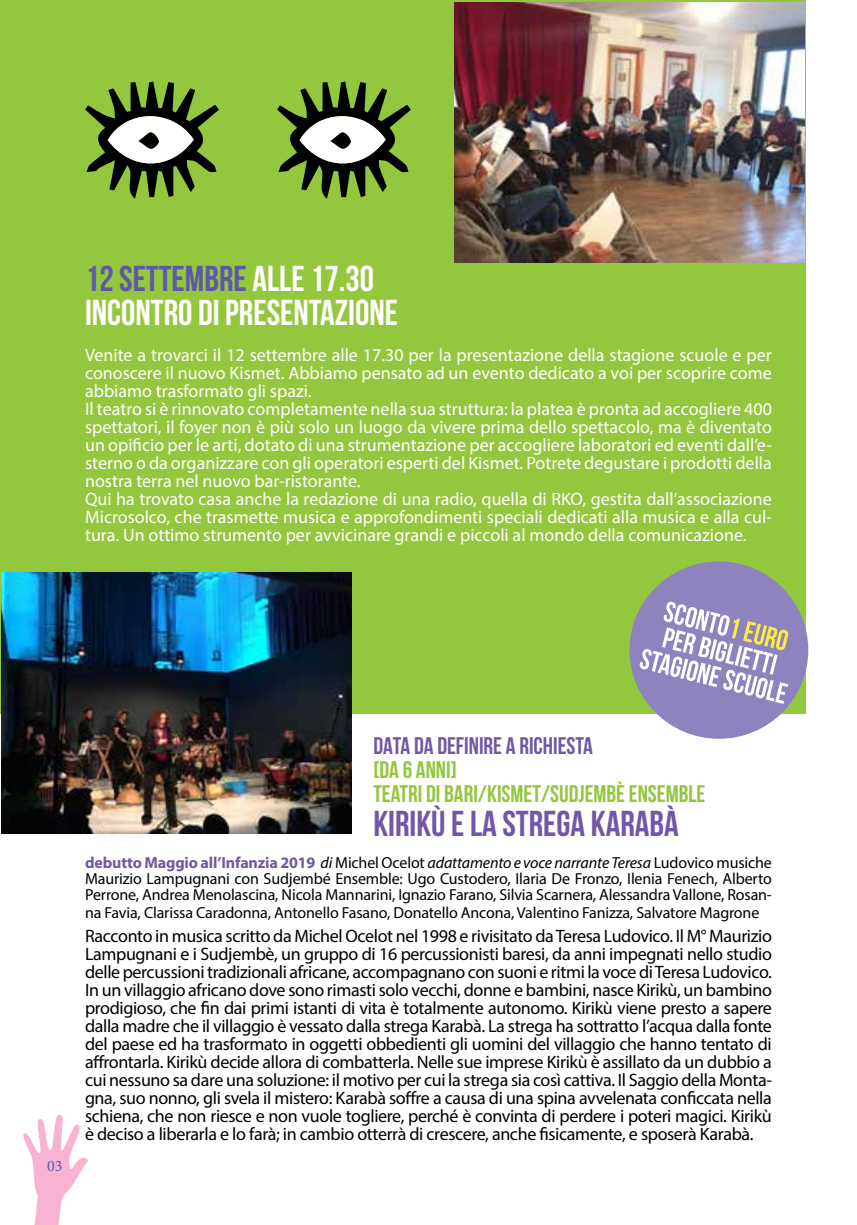
<style>
.page{position:relative;width:857px;height:1225px;background:#fff}
.page>*{position:absolute;margin:0;border:0;box-sizing:border-box;transform-origin:0 0}
.t1{font:700 36px/34px "Bebas Neue";color:#fff}
.t2{font:700 36px "Bebas Neue";color:#7157a5}
.t3{font:700 24px/24px "Bebas Neue";color:#93c73e}
.t4{font:700 24px "Bebas Neue";color:#7157a5}
.t5{font:18px/18px "Myriad Pro";letter-spacing:-.02em;color:#000;text-align:justify}
.t6{font:18px/18px "Myriad Pro";color:#fff}
.t7{font:16px/16px "Myriad Pro";letter-spacing:-.01em;color:#000;text-align:justify}
.t8{font:16px "Minion Pro";color:#5d59a7}
.s1{color:#5d59a7}
.s2{font-weight:700;color:#7157a5}
.s3{font-style:italic}
</style>
<div class="page">
<svg style="left:23px;top:1115px;width:65px;height:110px"></svg>
<div style="left:0;top:0;width:805px;height:713px;background:#93c73e"></div>
<img style="left:1px;top:572px;width:350px;height:261px">
<img style="left:454px;top:2px;width:350px;height:261px">
<svg style="left:277px;top:81px;width:134px;height:118px"></svg>
<svg style="left:330px;top:132px;width:21px;height:17px"></svg>
<svg style="left:85px;top:81px;width:134px;height:118px"></svg>
<svg style="left:138px;top:132px;width:21px;height:17px"></svg>
<div style="left:629px;top:561px;width:178px;height:178px;background:#8e83be;border-radius:50%"></div>
<svg style="left:638px;top:601px;width:150px;height:103px"></svg>
<h1 class="t1" style="left:85px;top:261px;width:314px"><span class="s1">12 SETTEMBRE</span> ALLE 17.30<br>INCONTRO DI PRESENTAZIONE</h1>
<p class="t6" style="left:85px;top:345px;width:688px">Venite a trovarci il 12 settembre alle 17.30 per la presentazione della stagione scuole e per conoscere il nuovo Kismet. Abbiamo pensato ad un evento dedicato a voi per scoprire come abbiamo trasformato gli spazi.<br>Il teatro si è rinnovato completamente nella sua struttura: la platea è pronta ad accogliere 400 spettatori, il foyer non è più solo un luogo da vivere prima dello spettacolo, ma è diventato un opificio per le arti, dotato di una strumentazione per accogliere laboratori ed eventi dall’e&shy;sterno o da organizzare con gli operatori esperti del Kismet. Potrete degustare i prodotti della nostra terra nel nuovo bar-ristorante.<br>Qui ha trovato casa anche la redazione di una radio, quella di RKO, gestita dall’associazione Microsolco, che trasmette musica e approfondimenti speciali dedicati alla musica e alla cul&shy;tura. Un ottimo strumento per avvicinare grandi e piccoli al mondo della comunicazione.</p>
<p class="t8" style="left:47px;top:1154px;width:17px">03</p>
<h2 class="t4" style="left:373px;top:732px;width:221px">DATA DA DEFINIRE A RICHIESTA</h2>
<h2 class="t3" style="left:373px;top:757px;width:333px">[DA 6 ANNI]<br>TEATRI DI BARI/KISMET/SUDJEMBÈ ENSEMBLE</h2>
<h1 class="t2" style="left:373px;top:803px;width:307px">KIRIKÙ E LA STREGA KARABÀ</h1>
<p class="t7" style="left:85px;top:854px;width:688px"><span class="s2">debutto Maggio all’Infanzia 2019</span> <span class="s3">di</span> Michel Ocelot <span class="s3">adattamento e voce narrante Teresa</span> Ludovico musiche Maurizio Lampugnani con Sudjembé Ensemble: Ugo Custodero, Ilaria De Fronzo, Ilenia Fenech, Alberto Perrone, Andrea Menolascina, Nicola Mannarini, Ignazio Farano, Silvia Scarnera, Alessandra Vallone, Rosan-</p>
<p class="t7" style="left:85px;top:904px;width:675px">na Favia, Clarissa Caradonna, Antonello Fasano, Donatello Ancona, Valentino Fanizza, Salvatore Magrone</p>
<p class="t5" style="left:85px;top:926px;width:688px">Racconto in musica scritto da Michel Ocelot nel 1998 e rivisitato da Teresa Ludovico. Il M° Maurizio Lampugnani e i Sudjembè, un gruppo di 16 percussionisti baresi, da anni impegnati nello studio delle percussioni tradizionali africane, accompagnano con suoni e ritmi la voce di Teresa Ludovico.<br>In un villaggio africano dove sono rimasti solo vecchi, donne e bambini, nasce Kirikù, un bambino prodigioso, che fin dai primi istanti di vita è totalmente autonomo. Kirikù viene presto a sapere dalla madre che il villaggio è vessato dalla strega Karabà. La strega ha sottratto l’acqua dalla fonte del paese ed ha trasformato in oggetti obbedienti gli uomini del villaggio che hanno tentato di affrontarla. Kirikù decide allora di combatterla. Nelle sue imprese Kirikù è assillato da un dubbio a cui nessuno sa dare una soluzione: il motivo per cui la strega sia così cattiva. Il Saggio della Monta&shy;gna, suo nonno, gli svela il mistero: Karabà soffre a causa di una spina avvelenata conficcata nella schiena, che non riesce e non vuole togliere, perché è convinta di perdere i poteri magici. Kirikù è deciso a liberarla e lo farà; in cambio otterrà di crescere, anche fisicamente, e sposerà Karabà.</p>
</div>
